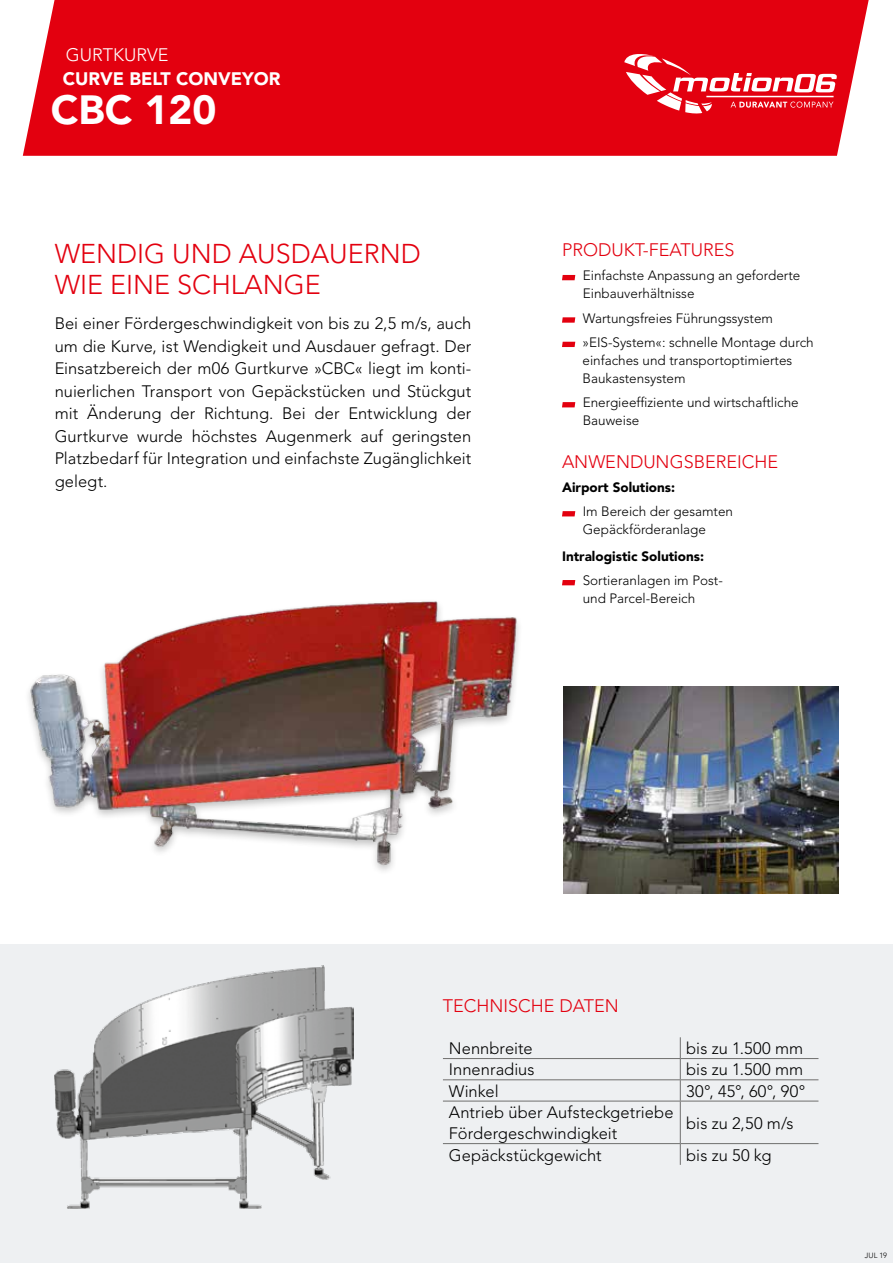
<style>
.page{position:relative;width:893px;height:1263px;background:#fff}
.page>*{position:absolute;margin:0;border:0;box-sizing:border-box;transform-origin:0 0}
.t1{font:900 40.5px "Avenir LT";color:#fff}
.t2{font:300 27px/31.5px "Avenir LT";color:#e3000f}
.t3{font:300 18px "Avenir LT";color:#e3000f}
.t4{font:900 18px "Avenir LT";color:#fff}
.t5{font:300 18px "Avenir LT";color:#fff}
.t6{font:300 16.5px/22.5px "Avenir LT";color:#000}
.t7{font:300 13.5px/18px "Avenir LT";color:#000}
.t8{font:900 13.5px "Avenir LT";color:#000}
.t9{font:300 7.5px "Avenir LT";color:#000}
</style>
<div class="page">
<div style="left:0;top:944px;width:893px;height:319px;background:#eef0f2"></div>
<div style="left:23px;top:0;width:846px;height:156px;background:#e3000f"></div>
<img style="left:563px;top:687px;width:275px;height:206px">
<img style="left:28px;top:601px;width:491px;height:270px">
<img style="left:55px;top:965px;width:299px;height:244px">
<hr style="left:443px;top:1079px;width:237px;height:1px;background:#6f6f6e">
<hr style="left:680px;top:1079px;width:138px;height:1px;background:#6f6f6e">
<hr style="left:443px;top:1101px;width:237px;height:1px;background:#6f6f6e">
<hr style="left:680px;top:1101px;width:138px;height:1px;background:#6f6f6e">
<hr style="left:680px;top:1101px;width:1px;height:42px;background:#6f6f6e">
<hr style="left:443px;top:1143px;width:237px;height:1px;background:#6f6f6e">
<hr style="left:680px;top:1143px;width:138px;height:1px;background:#6f6f6e">
<svg style="left:680px;top:1144px;width:1px;height:21px"></svg>
<svg style="left:680px;top:1037px;width:1px;height:64px"></svg>
<hr style="left:443px;top:1058px;width:237px;height:1px;background:#6f6f6e">
<hr style="left:680px;top:1058px;width:138px;height:1px;background:#6f6f6e">
<svg style="left:562px;top:275px;width:14px;height:5px"></svg>
<svg style="left:562px;top:317px;width:14px;height:6px"></svg>
<svg style="left:562px;top:342px;width:14px;height:5px"></svg>
<svg style="left:562px;top:402px;width:14px;height:5px"></svg>
<svg style="left:562px;top:511px;width:14px;height:5px"></svg>
<svg style="left:562px;top:580px;width:14px;height:5px"></svg>
<svg style="left:624px;top:54px;width:213px;height:60px"></svg>
<hr style="left:706px;top:96px;width:128px;height:1px;background:#fff">
<p class="t5" style="left:66px;top:44px;width:104px">GURTKURVE</p>
<p class="t4" style="left:63px;top:67px;width:219px">CURVE BELT CONVEYOR</p>
<h1 class="t1" style="left:51px;top:86px;width:167px">CBC 120</h1>
<h2 class="t2" style="left:55px;top:238px;width:368px">WENDIG UND AUSDAUERND<br>WIE EINE SCHLANGE</h2>
<p class="t6" style="left:55px;top:312px;width:418px;text-align:justify">Bei einer Fördergeschwindigkeit von bis zu 2,5 m/s, auch um die Kurve, ist Wendigkeit und Ausdauer gefragt. Der Einsatzbereich der m06 Gurtkurve »CBC« liegt im konti&shy;nuierlichen Transport von Gepäckstücken und Stückgut mit Änderung der Richtung. Bei der Entwicklung der Gurtkurve wurde höchstes Augenmerk auf geringsten Platzbedarf für Integration und einfachste Zugänglichkeit gelegt.</p>
<p class="t3" style="left:562px;top:239px;width:174px">PRODUKT-FEATURES</p>
<p class="t7" style="left:583px;top:267px;width:219px">Einfachste Anpassung an geforderte<br>Einbauverhältnisse</p>
<p class="t7" style="left:582px;top:306px;width:233px;line-height:24.5px">Wartungsfreies Führungssystem »EIS-System«: schnelle Montage durch</p>
<p class="t7" style="left:582px;top:351px;width:211px">einfaches und transportoptimiertes<br>Baukastensystem</p>
<p class="t7" style="left:583px;top:394px;width:218px">Energieeffiziente und wirtschaftliche<br>Bauweise</p>
<p class="t3" style="left:562px;top:451px;width:218px">ANWENDUNGSBEREICHE</p>
<p class="t8" style="left:562px;top:479px;width:115px">Airport Solutions:</p>
<p class="t7" style="left:583px;top:503px;width:152px">Im Bereich der gesamten<br>Gepäckförderanlage</p>
<p class="t8" style="left:562px;top:548px;width:143px">Intralogistic Solutions:</p>
<p class="t7" style="left:583px;top:572px;width:140px">Sortieranlagen im Post&shy;und Parcel-Bereich</p>
<p class="t3" style="left:443px;top:995px;width:177px">TECHNISCHE DATEN</p>
<p class="t6" style="left:449px;top:1037px;width:85px">Nennbreite</p>
<p class="t6" style="left:686px;top:1037px;width:119px">bis zu 1.500 mm</p>
<p class="t6" style="left:449px;top:1058px;width:87px">Innenradius</p>
<p class="t6" style="left:686px;top:1058px;width:119px">bis zu 1.500 mm</p>
<p class="t6" style="left:449px;top:1080px;width:51px">Winkel</p>
<p class="t6" style="left:686px;top:1080px;width:120px">30°, 45°, 60°, 90°</p>
<p class="t6" style="left:449px;top:1102px;width:226px;line-height:21px">Antrieb über Aufsteckgetriebe<br>Fördergeschwindigkeit</p>
<p class="t6" style="left:686px;top:1112px;width:109px">bis zu 2,50 m/s</p>
<p class="t6" style="left:449px;top:1144px;width:154px">Gepäckstückgewicht</p>
<p class="t6" style="left:686px;top:1144px;width:87px">bis zu 50 kg</p>
<p class="t9" style="left:865px;top:1251px;width:24px">JUL 19</p>
</div>
